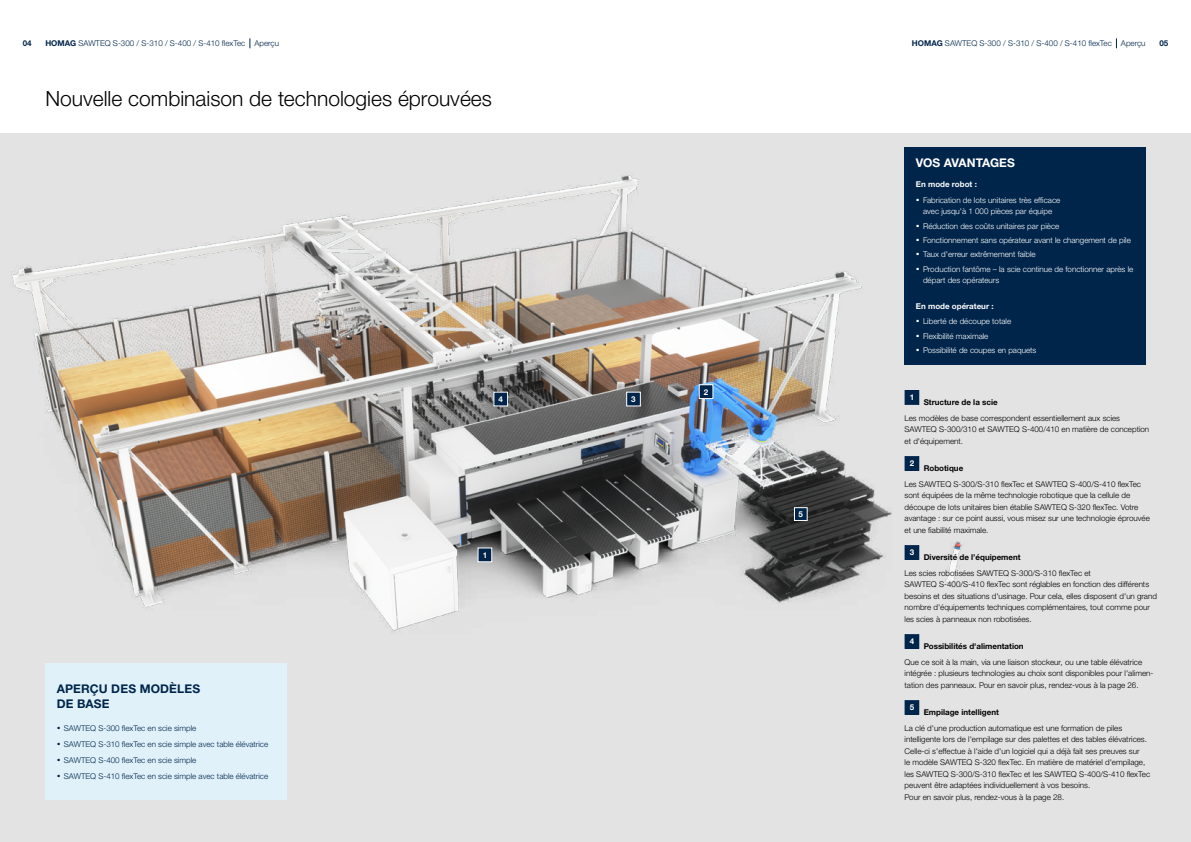
<style>
.page{position:relative;width:1191px;height:842px;background:#fff}
.page>*{position:absolute;margin:0;border:0;box-sizing:border-box;transform-origin:0 0}
.t1{font:300 21px "Helvetica Neue LTW1 G";color:#000}
.t2{font:700 12px/15px "Helvetica Neue LTW1 G";letter-spacing:.015em;color:#00254b}
.t3{font:700 12px "Helvetica Neue LTW1 G";letter-spacing:-.01em;color:#fff}
.t4{font:300 8px/11.5px "Helvetica Neue LTW1 G";color:#000}
.t5{font:300 8px/14.3px "Helvetica Neue LTW1 G";color:#fff}
.t6{font:300 8px/15.8px "Helvetica Neue LTW1 G";color:#00254b}
.t7{font:700 8px "Helvetica Neue LTW1 G";color:#000}
.t8{font:700 8px "Helvetica Neue LTW1 G";color:#fff}
.t9{font:700 8px "Helvetica Neue LTW1 G";color:#00254b}
.s1{font-weight:700}
.s2{font-weight:700;font-size:14px}
</style>
<div class="page">
<img style="left:0;top:134px;width:1191px;height:708px">
<div style="left:626px;top:392px;width:14px;height:14px;background:#00254b"></div>
<div style="left:626px;top:392px;width:15px;height:14px;border:1px solid #fff"></div>
<div style="left:478px;top:548px;width:14px;height:14px;background:#00254b"></div>
<div style="left:699px;top:385px;width:14px;height:14px;background:#00254b"></div>
<div style="left:698px;top:384px;width:15px;height:15px;border:1px solid #fff"></div>
<div style="left:794px;top:508px;width:13px;height:12px;background:#00254b"></div>
<div style="left:794px;top:507px;width:13px;height:14px;border:1px solid #fff"></div>
<div style="left:494px;top:392px;width:13px;height:14px;background:#00254b"></div>
<div style="left:493px;top:392px;width:15px;height:14px;border:1px solid #fff"></div>
<div style="left:905px;top:391px;width:13px;height:13px;background:#00254b"></div>
<div style="left:904px;top:390px;width:15px;height:15px;border:1px solid #00254b"></div>
<div style="left:905px;top:457px;width:13px;height:13px;background:#00254b"></div>
<div style="left:904px;top:456px;width:15px;height:15px;border:1px solid #00254b"></div>
<div style="left:905px;top:546px;width:13px;height:13px;background:#00254b"></div>
<div style="left:904px;top:545px;width:15px;height:15px;border:1px solid #00254b"></div>
<div style="left:905px;top:635px;width:13px;height:13px;background:#00254b"></div>
<div style="left:904px;top:634px;width:15px;height:15px;border:1px solid #00254b"></div>
<div style="left:905px;top:701px;width:13px;height:13px;background:#00254b"></div>
<div style="left:904px;top:700px;width:15px;height:15px;border:1px solid #00254b"></div>
<div style="left:45px;top:664px;width:241px;height:136px;background:#e0f1fa"></div>
<div style="left:904px;top:147px;width:241px;height:217px;background:#00254b"></div>
<p class="t6" style="left:45px;top:36px;width:235px"><span class="s1">HOMAG</span> SAWTEQ S-300 / S-310 / S-400 / S-410 flexTec Aperçu</p>
<p class="t6" style="left:912px;top:36px;width:235px"><span class="s1">HOMAG</span> SAWTEQ S-300 / S-310 / S-400 / S-410 flexTec Aperçu</p>
<p class="t9" style="left:23px;top:39px;width:10px">04</p>
<p class="t9" style="left:1159px;top:39px;width:10px">05</p>
<h1 class="t1" style="left:45px;top:86px;width:448px">Nouvelle combinaison de technologies éprouvées</h1>
<h2 class="t2" style="left:57px;top:681px;width:145px">APERÇU DES MODÈLES<br>DE BASE</h2>
<p class="t6" style="left:57px;top:720px;width:213px"><span class="s2">·</span> SAWTEQ S-300 flexTec en scie simple<br><span class="s2">·</span> SAWTEQ S-310 flexTec en scie simple avec table élévatrice <span class="s2">·</span> SAWTEQ S-400 flexTec en scie simple<br><span class="s2">·</span> SAWTEQ S-410 flexTec en scie simple avec table élévatrice</p>
<p class="t8" style="left:498px;top:394px;width:6px">4</p>
<p class="t8" style="left:483px;top:550px;width:6px">1</p>
<p class="t8" style="left:631px;top:394px;width:6px">3</p>
<p class="t8" style="left:704px;top:387px;width:6px">2</p>
<p class="t8" style="left:798px;top:509px;width:6px">5</p>
<h2 class="t3" style="left:916px;top:155px;width:100px">VOS AVANTAGES</h2>
<p class="t5" style="left:916px;top:177px;width:146px;line-height:15.5px"><span class="s1">En mode robot :<br></span><span class="s2">·</span> Fabrication de lots unitaires très efficace</p>
<p class="t5" style="left:916px;top:204px;width:219px;text-indent:7px">avec jusqu'à 1 000 pièces par équipe<br><span class="s2">·</span> Réduction des coûts unitaires par pièce<br><span class="s2">·</span> Fonctionnement sans opérateur avant le changement de pile <span class="s2">·</span> Taux d'erreur extrêmement faible<br><span class="s2">·</span> Production fantôme – la scie continue de fonctionner après le</p>
<p class="t5" style="left:923px;top:273px;width:78px">départ des opérateurs</p>
<p class="t5" style="left:916px;top:298px;width:97px;line-height:15.5px"><span class="s1">En mode opérateur :<br></span><span class="s2">·</span> Liberté de découpe totale</p>
<p class="t5" style="left:916px;top:329px;width:122px"><span class="s2">·</span> Flexibilité maximale<br><span class="s2">·</span> Possibilité de coupes en paquets</p>
<p class="t8" style="left:909px;top:393px;width:6px">1</p>
<p class="t7" style="left:923px;top:397px;width:75px">Structure de la scie</p>
<p class="t4" style="left:904px;top:412px;width:246px">Les modèles de base correspondent essentiellement aux scies<br>SAWTEQ S-300/310 et SAWTEQ S-400/410 en matière de conception et d'équipement.</p>
<p class="t8" style="left:909px;top:459px;width:6px">2</p>
<p class="t7" style="left:923px;top:463px;width:41px">Robotique</p>
<p class="t4" style="left:904px;top:478px;width:247px">Les SAWTEQ S-300/S-310 flexTec et SAWTEQ S-400/S-410 flexTec sont équipées de la même technologie robotique que la cellule de découpe de lots unitaires bien établie SAWTEQ S-320 flexTec. Votre avantage : sur ce point aussi, vous misez sur une technologie éprouvée et une fiabilité maximale.</p>
<p class="t8" style="left:909px;top:548px;width:6px">3</p>
<p class="t7" style="left:923px;top:552px;width:98px">Diversité de l’équipement</p>
<p class="t4" style="left:904px;top:567px;width:254px">Les scies robotisées SAWTEQ S-300/S-310 flexTec et<br>SAWTEQ S-400/S-410 flexTec sont réglables en fonction des différents besoins et des situations d'usinage. Pour cela, elles disposent d'un grand nombre d'équipements techniques complémentaires, tout comme pour les scies à panneaux non robotisées.</p>
<p class="t8" style="left:909px;top:637px;width:6px">4</p>
<p class="t7" style="left:923px;top:641px;width:101px">Possibilités d'alimentation</p>
<p class="t4" style="left:904px;top:656px;width:250px">Que ce soit à la main, via une liaison stockeur, ou une table élévatrice intégrée : plusieurs technologies au choix sont disponibles pour l'alimen&shy;tation des panneaux. Pour en savoir plus, rendez-vous à la page 26.</p>
<p class="t8" style="left:909px;top:703px;width:6px">5</p>
<p class="t7" style="left:923px;top:707px;width:77px">Empilage intelligent</p>
<p class="t4" style="left:904px;top:722px;width:247px">La clé d'une production automatique est une formation de piles intelligente lors de l'empilage sur des palettes et des tables élévatrices.<br>Celle-ci s'effectue à l'aide d'un logiciel qui a déjà fait ses preuves sur<br>le modèle SAWTEQ S-320 flexTec. En matière de matériel d'empilage, les SAWTEQ S-300/S-310 flexTec et les SAWTEQ S-400/S-410 flexTec peuvent être adaptées individuellement à vos besoins.<br>Pour en savoir plus, rendez-vous à la page 28.</p>
</div>
